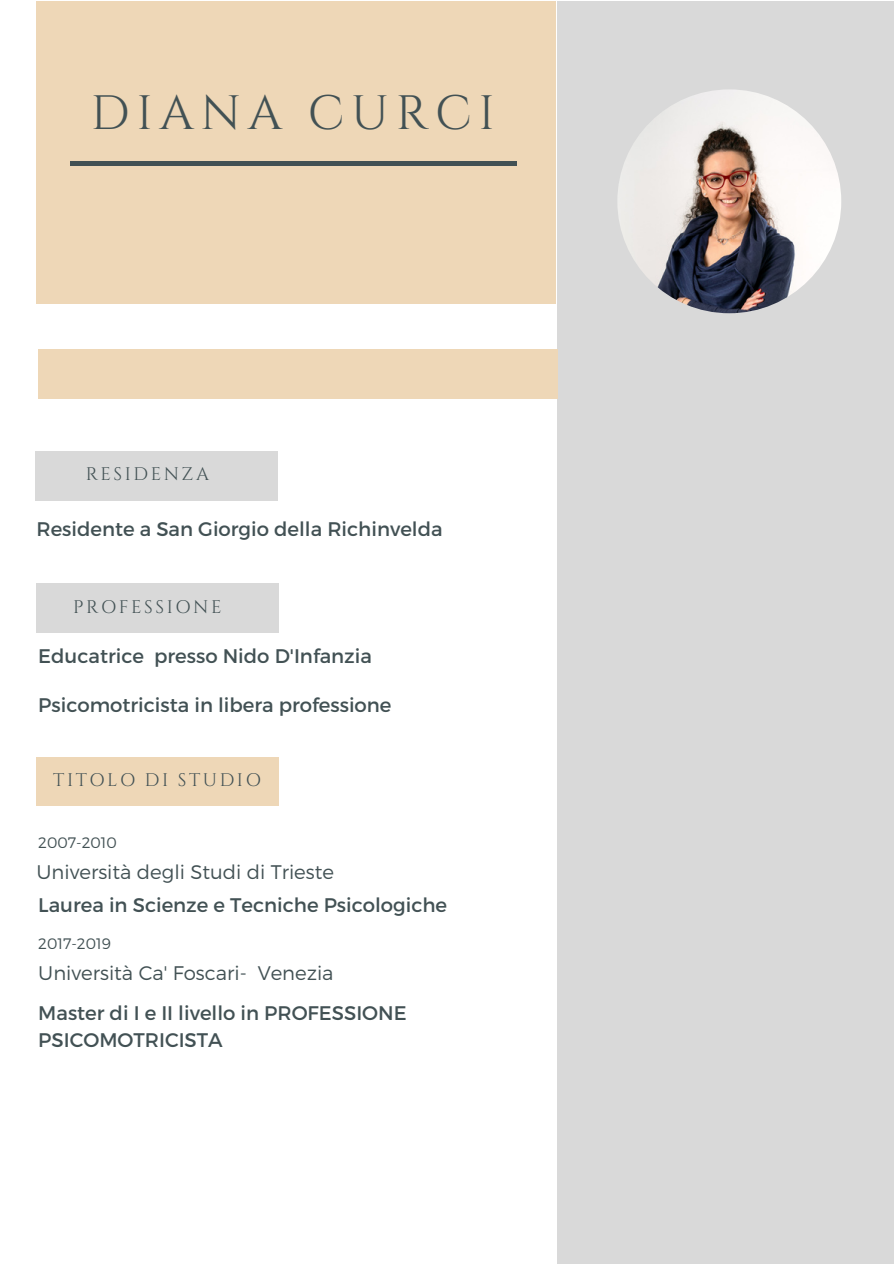
<style>
.page{position:relative;width:894px;height:1264px;background:#fff}
.page>*{position:absolute;margin:0;border:0;box-sizing:border-box;transform-origin:0 0}
.t1{font:48.15px "Cinzel";letter-spacing:.14em;color:#425154}
.t2{font:19.65px/27px "Montserrat";color:#425154}
.t3{font:300 19.65px "Montserrat";color:#425154}
.t4{font:18.15px "Cinzel";letter-spacing:.14em;color:#425154}
.t5{font:300 15.15px "Montserrat";color:#425154}
</style>
<div class="page">
<div style="left:37px;top:1px;width:519px;height:302px;background:#eed7b7"></div>
<div style="left:557px;top:1px;width:336px;height:1262px;background:#d9d9d9"></div>
<img style="left:617px;top:89px;width:224px;height:224px;border-radius:50%">
<hr style="left:70px;top:162px;width:446px;height:3px;background:#425154">
<div style="left:37px;top:583px;width:242px;height:49px;background:#d9d9d9"></div>
<div style="left:38px;top:350px;width:519px;height:48px;background:#eed7b7"></div>
<div style="left:36px;top:451px;width:242px;height:49px;background:#d9d9d9"></div>
<div style="left:37px;top:757px;width:242px;height:48px;background:#eed7b7"></div>
<h1 class="t1" style="left:91px;top:82px;width:405px">DIANA CURCI</h1>
<p class="t4" style="left:86px;top:462px;width:125px">RESIDENZA</p>
<p class="t2" style="left:37px;top:514px;width:407px">Residente a San Giorgio della Richinvelda</p>
<p class="t4" style="left:73px;top:595px;width:150px">PROFESSIONE</p>
<p class="t2" style="left:38px;top:641px;width:335px">Educatrice presso Nido D'Infanzia</p>
<p class="t2" style="left:38px;top:690px;width:354px">Psicomotricista in libera professione</p>
<p class="t4" style="left:53px;top:767px;width:209px">TITOLO DI STUDIO</p>
<p class="t5" style="left:38px;top:832px;width:80px">2007-2010</p>
<p class="t3" style="left:37px;top:859px;width:299px">Università degli Studi di Trieste</p>
<p class="t2" style="left:38px;top:890px;width:410px">Laurea in Scienze e Tecniche Psicologiche</p>
<p class="t5" style="left:38px;top:933px;width:74px">2017-2019</p>
<p class="t3" style="left:38px;top:960px;width:297px">Università Ca' Foscari- Venezia</p>
<p class="t2" style="left:38px;top:998px;width:370px">Master di I e II livello in PROFESSIONE<br>PSICOMOTRICISTA</p>
</div>
